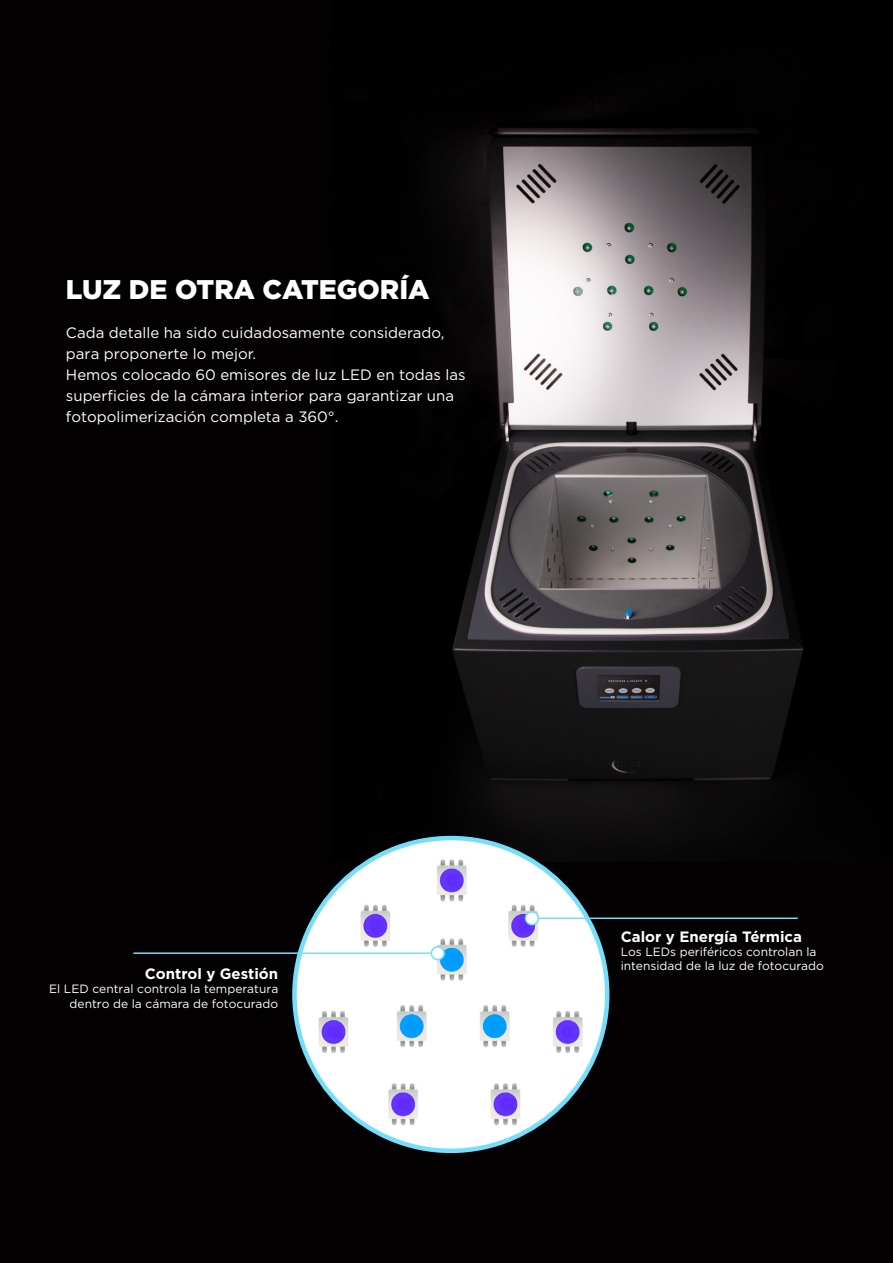
<style>
.page{position:relative;width:893px;height:1263px;background:#030102}
.page>*{position:absolute;margin:0;border:0;box-sizing:border-box;transform-origin:0 0}
.t1{font:900 27px "Gotham";color:#fff}
.t2{font:15px/21px "Gotham";color:#fff}
.t3{font:700 15px "Gotham";color:#fff}
.t4{font:12px/14.4px "Gotham";color:#fff;text-align:right}
</style>
<div class="page">
<img style="left:365px;top:78px;width:438px;height:783px">
<img style="left:294px;top:838px;width:313px;height:313px;border-radius:156px">
<div style="left:431px;top:947px;width:13px;height:12px;background:#fff;border-radius:50%"></div>
<div style="left:431px;top:946px;width:14px;height:14px;border:2px solid #75defa;border-radius:50%"></div>
<hr style="left:133px;top:952px;width:298px;height:2px;background:#75defa">
<div style="left:526px;top:912px;width:12px;height:13px;background:#fff;border-radius:50%"></div>
<div style="left:525px;top:911px;width:14px;height:14px;border:2px solid #75defa;border-radius:50%"></div>
<hr style="left:539px;top:917px;width:259px;height:2px;background:#75defa">
<p class="t1" style="left:66px;top:271px;width:365px">LUZ DE OTRA CATEGORÍA</p>
<p class="t2" style="left:66px;top:322px;width:401px">Cada detalle ha sido cuidadosamente considerado, para proponerte lo mejor.<br>Hemos colocado 60 emisores de luz LED en todas las superficies de la cámara interior para garantizar una fotopolimerización completa a 360°.</p>
<p class="t3" style="left:145px;top:963px;width:135px">Control y Gestión</p>
<p class="t4" style="left:49px;top:981px;width:231px">El LED central controla la temperatura dentro de la cámara de fotocurado</p>
<p class="t3" style="left:621px;top:926px;width:183px">Calor y Energía Térmica</p>
<p class="t4" style="left:621px;top:944px;width:205px;text-align:left">Los LEDs periféricos controlan la intensidad de la luz de fotocurado</p>
</div>
